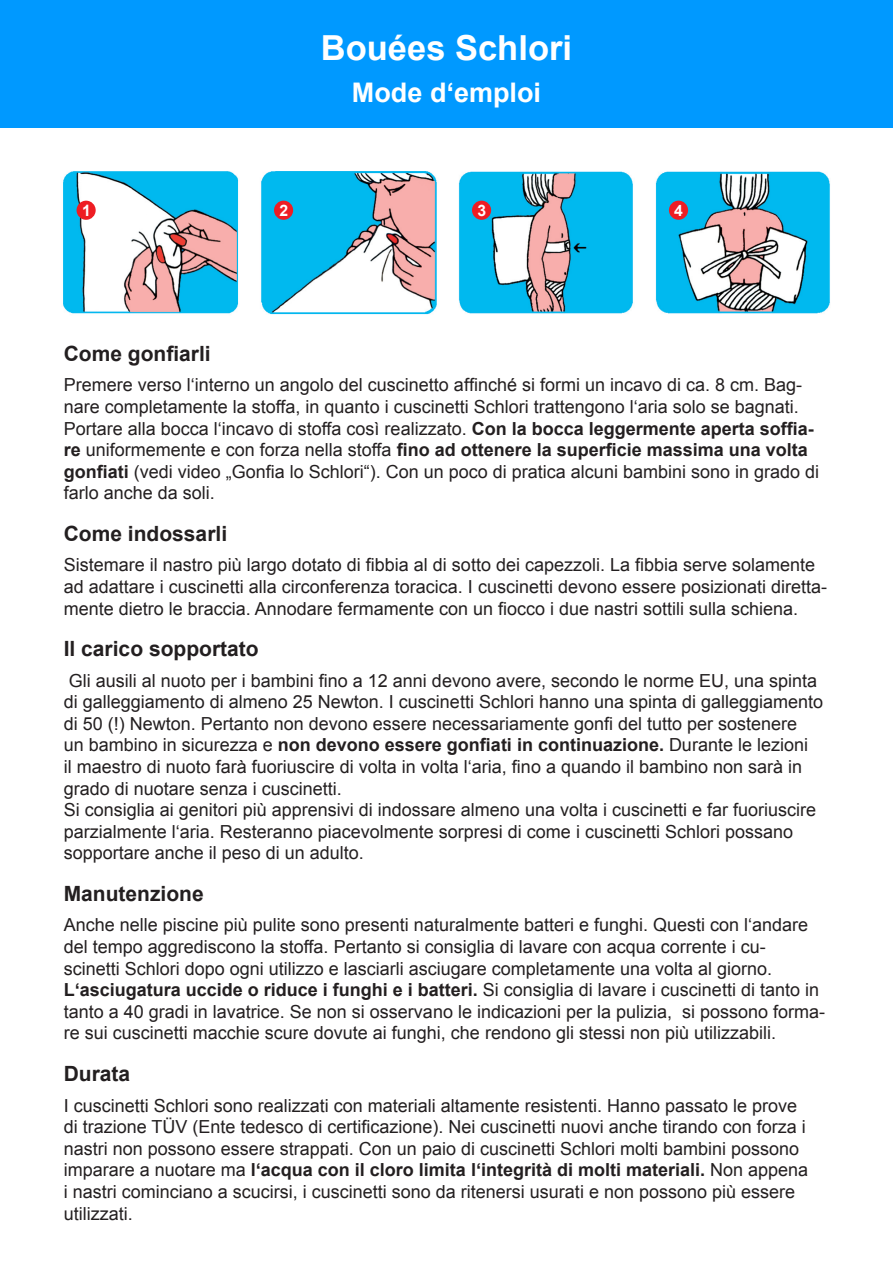
<style>
.page{position:relative;width:893px;height:1263px;background:#fff}
.page>*{position:absolute;margin:0;border:0;box-sizing:border-box;transform-origin:0 0}
.t1{font:700 34.5px "Arial";color:#fff}
.t2{font:700 27px "Arial";color:#fff}
.t3{font:700 21px "Arial";color:#231f20}
.t4{font:18px/21.6px "Arial";color:#231f20}
.t5{font:700 15.75px "Arial";color:#fff}
.s1{font-weight:700}
</style>
<div class="page">
<div style="left:0;top:0;width:893px;height:128px;background:#09f"></div>
<img style="left:261px;top:171px;width:176px;height:144px">
<div style="left:274px;top:201px;width:19px;height:19px;background:#ee1d23;border-radius:50%"></div>
<img style="left:458px;top:171px;width:372px;height:143px">
<div style="left:669px;top:201px;width:19px;height:19px;background:#ee1d23;border-radius:50%"></div>
<div style="left:472px;top:201px;width:19px;height:19px;background:#ee1d23;border-radius:50%"></div>
<img style="left:63px;top:171px;width:176px;height:143px">
<div style="left:77px;top:201px;width:19px;height:19px;background:#ee1d23;border-radius:50%"></div>
<p class="t1" style="left:321px;top:25px;width:253px">Bouées Schlori</p>
<p class="t2" style="left:352px;top:75px;width:191px">Mode d‘emploi</p>
<p class="t5" style="left:82px;top:200px;width:10px">1</p>
<p class="t5" style="left:279px;top:200px;width:10px">2</p>
<p class="t5" style="left:477px;top:200px;width:10px">3</p>
<p class="t5" style="left:674px;top:200px;width:10px">4</p>
<p class="t3" style="left:64px;top:339px;width:149px">Come gonfiarli</p>
<p class="t4" style="left:64px;top:374px;width:757px">Premere verso l‘interno un angolo del cuscinetto affinché si formi un incavo di ca. 8 cm. Bag&shy;nare completamente la stoffa, in quanto i cuscinetti Schlori trattengono l‘aria solo se bagnati.<br>Portare alla bocca l‘incavo di stoffa così realizzato. <span class="s1">Con la bocca leggermente aperta soffia&shy;re</span> uniformemente e con forza nella stoffa <span class="s1">fino ad ottenere la superficie massima una volta gonfiati</span> (vedi video „Gonfia lo Schlori“). Con un poco di pratica alcuni bambini sono in grado di farlo anche da soli.</p>
<p class="t3" style="left:64px;top:519px;width:165px">Come indossarli</p>
<p class="t4" style="left:64px;top:554px;width:765px">Sistemare il nastro più largo dotato di fibbia al di sotto dei capezzoli. La fibbia serve solamente ad adattare i cuscinetti alla circonferenza toracica. I cuscinetti devono essere posizionati diretta&shy;mente dietro le braccia. Annodare fermamente con un fiocco i due nastri sottili sulla schiena.</p>
<p class="t3" style="left:64px;top:635px;width:196px">Il carico sopportato</p>
<p class="t4" style="left:64px;top:670px;width:761px">Gli ausili al nuoto per i bambini fino a 12 anni devono avere, secondo le norme EU, una spinta di galleggiamento di almeno 25 Newton. I cuscinetti Schlori hanno una spinta di galleggiamento di 50 (!) Newton. Pertanto non devono essere necessariamente gonfi del tutto per sostenere<br>un bambino in sicurezza e <span class="s1">non devono essere gonfiati in continuazione.</span> Durante le lezioni<br>il maestro di nuoto farà fuoriuscire di volta in volta l‘aria, fino a quando il bambino non sarà in grado di nuotare senza i cuscinetti.</p>
<p class="t4" style="left:64px;top:799px;width:754px">Si consiglia ai genitori più apprensivi di indossare almeno una volta i cuscinetti e far fuoriuscire parzialmente l‘aria. Resteranno piacevolmente sorpresi di come i cuscinetti Schlori possano sopportare anche il peso di un adulto.</p>
<p class="t3" style="left:64px;top:879px;width:142px">Manutenzione</p>
<p class="t4" style="left:64px;top:914px;width:763px">Anche nelle piscine più pulite sono presenti naturalmente batteri e funghi. Questi con l‘andare del tempo aggrediscono la stoffa. Pertanto si consiglia di lavare con acqua corrente i cu&shy;scinetti Schlori dopo ogni utilizzo e lasciarli asciugare completamente una volta al giorno.<br><span class="s1">L‘asciugatura uccide o riduce i funghi e i batteri.</span> Si consiglia di lavare i cuscinetti di tanto in tanto a 40 gradi in lavatrice. Se non si osservano le indicazioni per la pulizia, si possono forma&shy;re sui cuscinetti macchie scure dovute ai funghi, che rendono gli stessi non più utilizzabili.</p>
<p class="t3" style="left:64px;top:1059px;width:68px">Durata</p>
<p class="t4" style="left:64px;top:1094px;width:746px">I cuscinetti Schlori sono realizzati con materiali altamente resistenti. Hanno passato le prove di trazione TÜV (Ente tedesco di certificazione). Nei cuscinetti nuovi anche tirando con forza i nastri non possono essere strappati. Con un paio di cuscinetti Schlori molti bambini possono imparare a nuotare ma <span class="s1">l‘acqua con il cloro limita l‘integrità di molti materiali.</span> Non appena i nastri cominciano a scucirsi, i cuscinetti sono da ritenersi usurati e non possono più essere utilizzati.</p>
</div>
